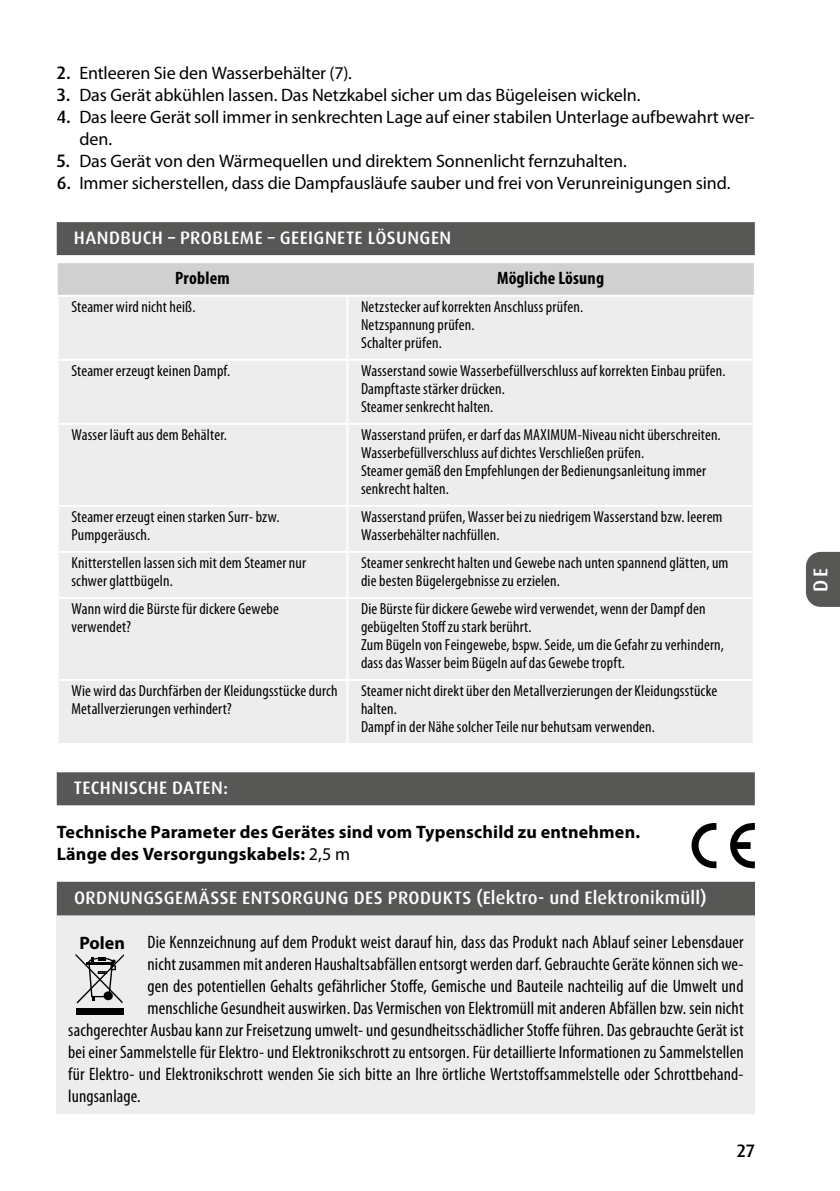
<style>
.page{position:relative;width:840px;height:1191px;background:#fff}
.page>*{position:absolute;margin:0;border:0;box-sizing:border-box;transform-origin:0 0}
.t1{font:500 20px "Dax Pro";color:#fff}
.t2{font:condensed 18px "Myriad Pro";letter-spacing:.005em;color:#000}
.t3{font:18px/22px "Myriad Pro";letter-spacing:-.005em;color:#000}
.t4{font:500 18px "Dax Pro";letter-spacing:.025em;color:#fff}
.t5{font:700 18px/22px "Myriad Pro";letter-spacing:.01em;color:#000}
.t6{font:700 condensed 18px "Myriad Pro";letter-spacing:.01em;color:#000}
.t7{font:500 18px "Dax Pro";color:#000}
.t8{font:condensed 16px/18px "Myriad Pro";letter-spacing:.01em;color:#000}
.s1{font-family:"Dax Pro";font-weight:500}
.s2{font-weight:400}
</style>
<div class="page">
<div style="left:57px;top:222px;width:697px;height:33px;background:#575756"></div>
<div style="left:57px;top:772px;width:697px;height:33px;background:#575756"></div>
<div style="left:58px;top:263px;width:695px;height:32px;background:#d0d0d0"></div>
<div style="left:59px;top:297px;width:693px;height:446px;background:#ededed"></div>
<hr style="left:346px;top:297px;width:2px;height:62px;background:#fff">
<hr style="left:57px;top:359px;width:290px;height:2px;background:#fff">
<hr style="left:347px;top:359px;width:407px;height:2px;background:#fff">
<hr style="left:346px;top:361px;width:2px;height:62px;background:#fff">
<hr style="left:57px;top:423px;width:290px;height:2px;background:#fff">
<hr style="left:347px;top:423px;width:407px;height:2px;background:#fff">
<hr style="left:346px;top:425px;width:2px;height:80px;background:#fff">
<hr style="left:57px;top:505px;width:290px;height:2px;background:#fff">
<hr style="left:347px;top:505px;width:407px;height:2px;background:#fff">
<hr style="left:346px;top:507px;width:2px;height:44px;background:#fff">
<hr style="left:57px;top:551px;width:290px;height:2px;background:#fff">
<hr style="left:347px;top:551px;width:407px;height:2px;background:#fff">
<hr style="left:346px;top:553px;width:2px;height:44px;background:#fff">
<hr style="left:57px;top:597px;width:290px;height:2px;background:#fff">
<hr style="left:347px;top:597px;width:407px;height:2px;background:#fff">
<hr style="left:346px;top:599px;width:2px;height:80px;background:#fff">
<hr style="left:57px;top:679px;width:290px;height:2px;background:#fff">
<hr style="left:347px;top:679px;width:407px;height:2px;background:#fff">
<hr style="left:346px;top:681px;width:2px;height:62px;background:#fff">
<svg style="left:691px;top:823px;width:25px;height:45px"></svg>
<svg style="left:730px;top:823px;width:24px;height:45px"></svg>
<div style="left:57px;top:882px;width:697px;height:231px;background:#ededed"></div>
<div style="left:57px;top:881px;width:697px;height:34px;background:#575756"></div>
<svg style="left:75px;top:953px;width:49px;height:50px"></svg>
<div style="left:76px;top:1007px;width:48px;height:7px;background:#000"></div>
<svg style="left:806px;top:552px;width:33px;height:55px;background:#5f5f5e"></svg>
<p class="t3" style="left:57px;top:62px;width:296px"><span class="s1">2.</span> Entleeren Sie den Wasserbehälter (7).</p>
<p class="t3" style="left:57px;top:84px;width:585px"><span class="s1">3.</span> Das Gerät abkühlen lassen. Das Netzkabel sicher um das Bügeleisen wickeln.</p>
<p class="t3" style="left:79px;top:106px;width:676px;text-indent:-23px"><span class="s1">4.</span> Das leere Gerät soll immer in senkrechten Lage auf einer stabilen Unterlage aufbewahrt wer&shy;den.</p>
<p class="t3" style="left:57px;top:150px;width:571px"><span class="s1">5.</span> Das Gerät von den Wärmequellen und direktem Sonnenlicht fernzuhalten.</p>
<p class="t3" style="left:57px;top:172px;width:675px"><span class="s1">6.</span> Immer sicherstellen, dass die Dampfausläufe sauber und frei von Verunreinigungen sind.</p>
<p class="t4" style="left:74px;top:226px;width:378px">HANDBUCH – PROBLEME – GEEIGNETE LÖSUNGEN</p>
<p class="t6" style="left:175px;top:268px;width:56px">Problem</p>
<p class="t6" style="left:497px;top:268px;width:108px">Mögliche Lösung</p>
<p class="t8" style="left:71px;top:298px;width:125px">Steamer wird nicht heiß.</p>
<p class="t8" style="left:361px;top:298px;width:223px">Netzstecker auf korrekten Anschluss prüfen.<br>Netzspannung prüfen.<br>Schalter prüfen.</p>
<p class="t8" style="left:71px;top:362px;width:160px">Steamer erzeugt keinen Dampf.</p>
<p class="t8" style="left:361px;top:362px;width:366px">Wasserstand sowie Wasserbefüllverschluss auf korrekten Einbau prüfen.<br>Dampftaste stärker drücken.<br>Steamer senkrecht halten.</p>
<p class="t8" style="left:71px;top:426px;width:157px">Wasser läuft aus dem Behälter.</p>
<p class="t8" style="left:361px;top:426px;width:361px">Wasserstand prüfen, er darf das MAXIMUM-Niveau nicht überschreiten.<br>Wasserbefüllverschluss auf dichtes Verschließen prüfen.<br>Steamer gemäß den Empfehlungen der Bedienungsanleitung immer senkrecht halten.</p>
<p class="t8" style="left:71px;top:508px;width:209px">Steamer erzeugt einen starken Surr- bzw.<br>Pumpgeräusch.</p>
<p class="t8" style="left:361px;top:508px;width:363px">Wasserstand prüfen, Wasser bei zu niedrigem Wasserstand bzw. leerem<br>Wasserbehälter nachfüllen.</p>
<p class="t8" style="left:71px;top:554px;width:236px">Knitterstellen lassen sich mit dem Steamer nur schwer glattbügeln.</p>
<p class="t8" style="left:361px;top:554px;width:369px">Steamer senkrecht halten und Gewebe nach unten spannend glätten, um die besten Bügelergebnisse zu erzielen.</p>
<p class="t8" style="left:71px;top:600px;width:209px">Wann wird die Bürste für dickere Gewebe verwendet?</p>
<p class="t8" style="left:361px;top:600px;width:364px">Die Bürste für dickere Gewebe wird verwendet, wenn der Dampf den gebügelten Stoff zu stark berührt.<br>Zum Bügeln von Feingewebe, bspw. Seide, um die Gefahr zu verhindern, dass das Wasser beim Bügeln auf das Gewebe tropft.</p>
<p class="t8" style="left:71px;top:682px;width:267px">Wie wird das Durchfärben der Kleidungsstücke durch<br>Metallverzierungen verhindert?</p>
<p class="t8" style="left:361px;top:682px;width:357px">Steamer nicht direkt über den Metallverzierungen der Kleidungsstücke halten.<br>Dampf in der Nähe solcher Teile nur behutsam verwenden.</p>
<p class="t4" style="left:74px;top:776px;width:156px">TECHNISCHE DATEN:</p>
<p class="t5" style="left:57px;top:821px;width:584px">Technische Parameter des Gerätes sind vom Typenschild zu entnehmen.<br>Länge des Versorgungskabels: <span class="s2">2,5 m</span></p>
<p class="t4" style="left:74px;top:886px;width:633px">ORDNUNGSGEMÄSSE ENTSORGUNG DES PRODUKTS (Elektro- und Elektronikmüll)</p>
<p class="t5" style="left:79px;top:931px;width:47px">Polen</p>
<p class="t2" style="left:147px;top:932px;width:597px">Die Kennzeichnung auf dem Produkt weist darauf hin, dass das Produkt nach Ablauf seiner Lebensdauer</p>
<p class="t2" style="left:147px;top:954px;width:597px">nicht zusammen mit anderen Haushaltsabfällen entsorgt werden darf. Gebrauchte Geräte können sich we-</p>
<p class="t2" style="left:147px;top:976px;width:597px">gen des potentiellen Gehalts gefährlicher Stoffe, Gemische und Bauteile nachteilig auf die Umwelt und</p>
<p class="t2" style="left:147px;top:998px;width:597px">menschliche Gesundheit auswirken. Das Vermischen von Elektromüll mit anderen Abfällen bzw. sein nicht</p>
<p class="t2" style="left:68px;top:1020px;width:676px">sachgerechter Ausbau kann zur Freisetzung umwelt- und gesundheitsschädlicher Stoffe führen. Das gebrauchte Gerät ist</p>
<p class="t2" style="left:68px;top:1042px;width:676px">bei einer Sammelstelle für Elektro- und Elektronikschrott zu entsorgen. Für detaillierte Informationen zu Sammelstellen</p>
<p class="t2" style="left:68px;top:1064px;width:676px">für Elektro- und Elektronikschrott wenden Sie sich bitte an Ihre örtliche Wertstoffsammelstelle oder Schrottbehand-</p>
<p class="t2" style="left:68px;top:1086px;width:74px">lungsanlage.</p>
<p class="t7" style="left:736px;top:1139px;width:20px">27</p>
<p class="t1" style="left:807px;top:592px;width:25px;rotate:-90deg">DE</p>
</div>
